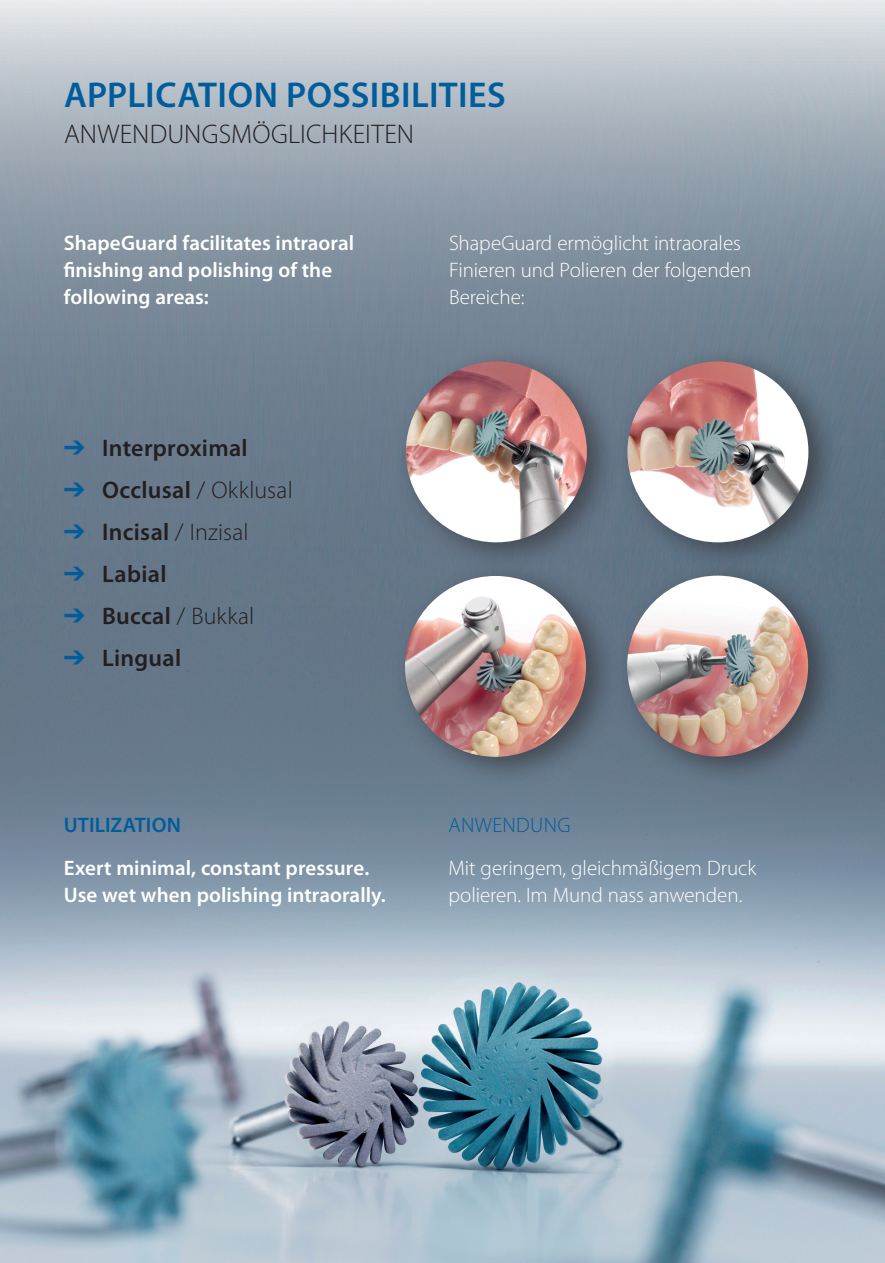
<style>
.page{position:relative;width:885px;height:1263px;background:#fff}
.page>*{position:absolute;margin:0;border:0;box-sizing:border-box;transform-origin:0 0}
.t1{font:600 36px "Myriad Pro";letter-spacing:.01em;color:#005d9c}
.t2{font:300 27px "Myriad Pro";letter-spacing:.005em;color:#231f20}
.t3{font:300 24px "Myriad Pro";letter-spacing:.01em;color:#231f20}
.t4{font:600 24px "Myriad Pro";letter-spacing:.01em;color:#231f20}
.t5{font:600 21px/27px "Myriad Pro";color:#fff}
.t6{font:300 21px/27px "Myriad Pro";letter-spacing:-.005em;color:#fff}
.t7{font:600 21px "Myriad Pro";letter-spacing:.005em;color:#005d9c}
.t8{font:300 21px "Myriad Pro";letter-spacing:.015em;color:#005d9c}
.s1{color:#005d9c}
.s2{font-weight:600}
</style>
<div class="page">
<img style="left:0;top:0;width:884px;height:1263px">
<div style="left:392px;top:560px;width:228px;height:227px;background:#231f20;opacity:.55"></div>
<img style="left:405px;top:576px;width:181px;height:181px;border-radius:90px">
<div style="left:614px;top:559px;width:228px;height:228px;background:#231f20;opacity:.55"></div>
<img style="left:627px;top:576px;width:181px;height:180px;border-radius:90px">
<div style="left:393px;top:345px;width:228px;height:228px;background:#231f20;opacity:.55"></div>
<img style="left:406px;top:361px;width:181px;height:181px;border-radius:90px">
<div style="left:614px;top:345px;width:228px;height:228px;background:#231f20;opacity:.55"></div>
<img style="left:627px;top:361px;width:181px;height:181px;border-radius:90px">
<h1 class="t1" style="left:64px;top:72px;width:443px">APPLICATION POSSIBILITIES</h1>
<p class="t2" style="left:64px;top:117px;width:351px">ANWENDUNGSMÖGLICHKEITEN</p>
<p class="t5" style="left:64px;top:229px;width:292px">ShapeGuard facilitates intraoral finishing and polishing of the following areas:</p>
<p class="t6" style="left:449px;top:229px;width:304px">ShapeGuard ermöglicht intraorales<br>Finieren und Polieren der folgenden<br>Bereiche:</p>
<p class="t4" style="left:64px;top:433px;width:185px"><span class="s1">➔</span> Interproximal</p>
<p class="t3" style="left:64px;top:476px;width:230px"><span class="s1">➔</span> <span class="s2">Occlusal</span> / Okklusal</p>
<p class="t3" style="left:64px;top:518px;width:186px"><span class="s1">➔</span> <span class="s2">Incisal</span> / Inzisal</p>
<p class="t4" style="left:64px;top:559px;width:104px"><span class="s1">➔</span> Labial</p>
<p class="t3" style="left:64px;top:602px;width:192px"><span class="s1">➔</span> <span class="s2">Buccal</span> / Bukkal</p>
<p class="t4" style="left:64px;top:643px;width:119px"><span class="s1">➔</span> Lingual</p>
<p class="t7" style="left:64px;top:812px;width:119px">UTILIZATION</p>
<p class="t8" style="left:448px;top:813px;width:124px">ANWENDUNG</p>
<p class="t5" style="left:64px;top:854px;width:323px">Exert minimal, constant pressure.<br>Use wet when polishing intraorally.</p>
<p class="t6" style="left:448px;top:854px;width:309px">Mit geringem, gleichmäßigem Druck polieren. Im Mund nass anwenden.</p>
</div>
